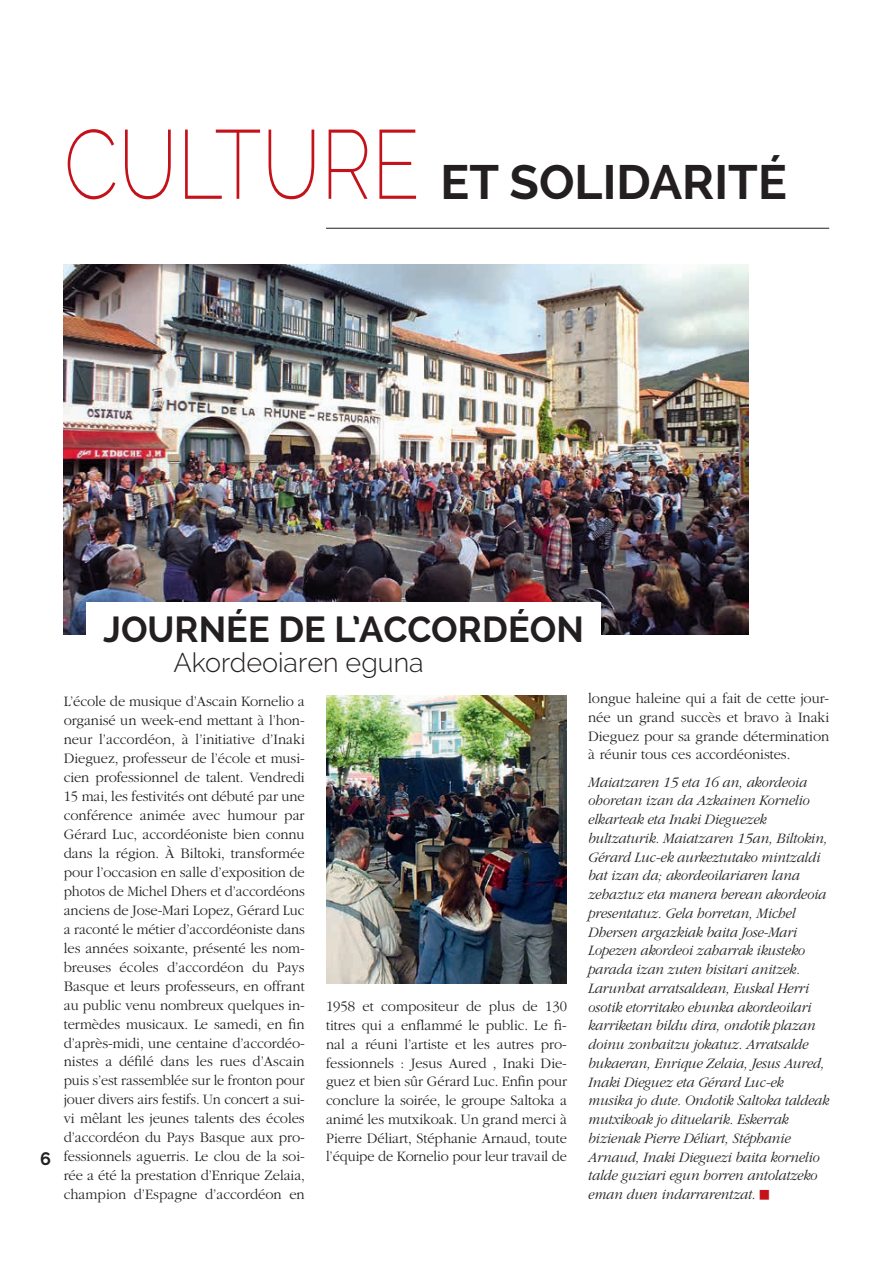
<style>
.page{position:relative;width:893px;height:1263px;background:#fff}
.page>*{position:absolute;margin:0;border:0;box-sizing:border-box;transform-origin:0 0}
.t1{font:700 48px "Raleway";color:#231f20}
.t2{font:700 36px "Raleway";color:#231f20}
.t3{font:300 27px "Raleway";color:#231f20}
.t4{font:700 18px "Raleway";color:#231f20}
.t5{font:300 15px/18.9px "ITC Garamond Std";letter-spacing:-.005em;color:#231f20;text-align:justify}
.t6{font:italic 300 15px/18.8px "ITC Garamond Std";letter-spacing:-.01em;color:#231f20}
.s1{font-weight:200;font-size:97.5px;color:#c4121a}
.s2{font-style:normal}
.s3{color:#c4121a}
</style>
<div class="page">
<hr style="left:326px;top:228px;width:503px;height:1px;background:#231f20">
<img style="left:64px;top:265px;width:685px;height:369px">
<img style="left:326px;top:696px;width:241px;height:287px">
<div style="left:86px;top:602px;width:515px;height:48px;background:#fff"></div>
<h1 class="t1" style="left:64px;top:154px;width:538px"><span class="s1">CULTURE</span> ET SOLIDA</h1>
<h1 class="t1" style="left:682px;top:154px;width:106px">RITÉ</h1>
<p class="t4" style="left:40px;top:1148px;width:12px">6</p>
<h2 class="t2" style="left:103px;top:609px;width:281px">JOURNÉE DE L’ACC</h2>
<h2 class="t2" style="left:431px;top:609px;width:148px">ORDÉON</h2>
<h3 class="t3" style="left:173px;top:647px;width:252px">Akordeoiaren eguna</h3>
<p class="t5" style="left:64px;top:692px;width:243px">L’école de musique d’Ascain Kornelio a organisé un week-end mettant à l’hon&shy;neur l’accordéon, à l’initiative d’Inaki Dieguez, professeur de l’école et musi&shy;cien professionnel de talent. Vendredi 15 mai, les festivités ont débuté par une conférence animée avec humour par Gérard Luc, accordéoniste bien connu dans la région. À Biltoki, transformée pour l’occasion en salle d’exposition de photos de Michel Dhers et d’accordéons anciens de Jose-Mari Lopez, Gérard Luc a raconté le métier d’accordéoniste dans les années soixante, présenté les nom&shy;breuses écoles d’accordéon du Pays Basque et leurs professeurs, en offrant au public venu nombreux quelques in&shy;termèdes musicaux. Le samedi, en fin d’après-midi, une centaine d’accordéo&shy;nistes a défilé dans les rues d’Ascain puis s’est rassemblée sur le fronton pour jouer divers airs festifs. Un concert a sui&shy;vi mêlant les jeunes talents des écoles d’accordéon du Pays Basque aux pro&shy;fessionnels aguerris. Le clou de la soi&shy;rée a été la prestation d’Enrique Zelaia, champion d’Espagne d’accordéon en</p>
<p class="t5" style="left:326px;top:997px;width:243px">1958 et compositeur de plus de 130 titres qui a enflammé le public. Le fi&shy;nal a réuni l’artiste et les autres pro&shy;fessionnels : Jesus Aured , Inaki Die&shy;guez et bien sûr Gérard Luc. Enfin pour conclure la soirée, le groupe Saltoka a animé les mutxikoak. Un grand merci à Pierre Déliart, Stéphanie Arnaud, toute l’équipe de Kornelio pour leur travail de</p>
<p class="t5" style="left:588px;top:689px;width:242px">longue haleine qui a fait de cette jour&shy;née un grand succès et bravo à Inaki Dieguez pour sa grande détermination à réunir tous ces accordéonistes.</p>
<p class="t6" style="left:588px;top:773px;width:242px">Maiatzaren 15 eta 16 an, akordeoia ohoretan izan da Azkainen Kornelio elkarteak eta Inaki Dieguezek bultzaturik. Maiatzaren 15an, Biltokin, Gérard Luc-ek aurkeztutako mintzaldi bat izan da; akordeoilariaren lana zehaztuz eta manera berean akordeoia presentatuz. Gela horretan, Michel Dhersen argazkiak baita Jose-Mari Lopezen akordeoi zaharrak ikusteko parada izan zuten bisitari anitzek.<br>Larunbat arratsaldean, Euskal Herri osotik etorritako ehunka akordeoilari karriketan bildu dira, ondotik plazan doinu zonbaitzu jokatuz. Arratsalde bukaeran, Enrique Zelaia, Jesus Aured, Inaki Dieguez eta Gérard Luc-ek musika jo dute. Ondotik Saltoka taldeak mutxikoak jo dituelarik. Eskerrak bizienak Pierre Déliart, Stéphanie Arnaud, Inaki Dieguezi baita kornelio talde guziari egun horren antolatzeko eman duen indarrarentzat<span class="s2">.</span> <span class="s3">■</span></p>
</div>
